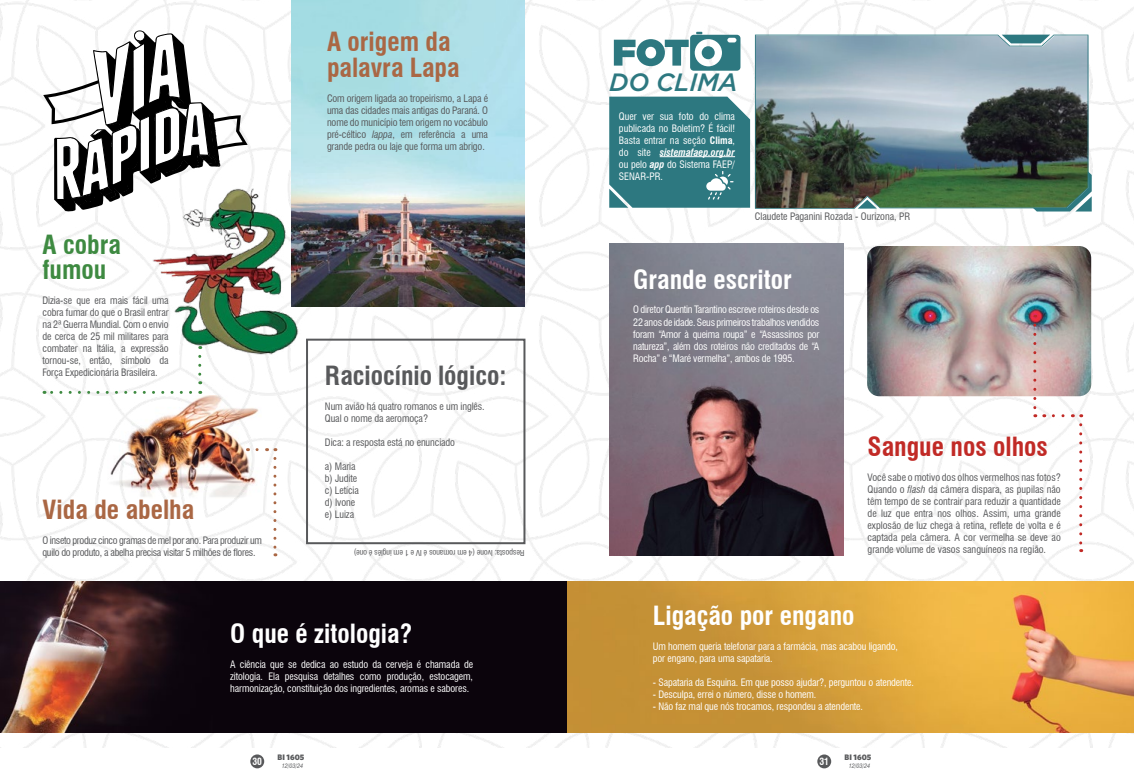
<style>
.page{position:relative;width:1134px;height:780px;background:#fff}
.page>*{position:absolute;margin:0;border:0;box-sizing:border-box;transform-origin:0 0}
.t1{font:700 condensed 25.8px "Swiss 721 BT";color:#fff}
.t2{font:700 condensed 25.8px/25.8px "Swiss 721 BT";color:#aa6744}
.t3{font:700 condensed 25.8px "Swiss 721 BT";color:#58595b}
.t4{font:700 condensed 25.8px "Swiss 721 BT";color:#c12a26}
.t5{font:700 condensed 25.8px/25.8px "Swiss 721 BT";color:#3e8a41}
.t6{font:italic 500 25px "Gotham";letter-spacing:-.01em;color:#2d7880}
.t7{font:condensed 10px/12px "Swiss 721 BT";letter-spacing:-.01em;color:#58595b;text-align:justify}
.t8{font:condensed 10px/12px "Swiss 721 BT";letter-spacing:-.01em;color:#fff;text-align:justify}
.t9{font:condensed 10px/12px "Swiss 721 BT";letter-spacing:-.03em;color:#58595b}
.t10{font:700 condensed 9.6px "Swiss 721 BT";color:#fff}
.t11{font:condensed 8px "Swiss 721 BT";letter-spacing:-.01em;color:#58595b}
.t12{font:900 8px "Whitney HTF";color:#58595b}
.t13{font:italic condensed 6px "Swiss 721 BT";color:#58595b}
.s1{font-style:italic}
.s2{font-weight:700}
.s3{font-weight:700;font-style:italic}
</style>
<div class="page">
<div style="left:250px;top:754px;width:14px;height:14px;background:#58595b;border-radius:50%"></div>
<div style="left:817px;top:754px;width:14px;height:14px;background:#58595b;border-radius:50%"></div>
<img style="left:0;top:0;width:1134px;height:747px">
<svg style="left:43px;top:30px;width:205px;height:182px"></svg>
<img style="left:0;top:582px;width:1134px;height:150px">
<img style="left:291px;top:0;width:233px;height:306px">
<svg style="left:44px;top:391px;width:147px;height:3px"></svg>
<svg style="left:198px;top:361px;width:3px;height:23px"></svg>
<div style="left:306px;top:338px;width:219px;height:206px;border:2px solid #58595b"></div>
<img style="left:146px;top:185px;width:161px;height:176px">
<img style="left:108px;top:395px;width:154px;height:103px">
<svg style="left:273px;top:458px;width:3px;height:98px"></svg>
<svg style="left:257px;top:448px;width:11px;height:3px"></svg>
<svg style="left:755px;top:35px;width:333px;height:174px;background:#6c807f"></svg>
<svg style="left:1002px;top:35px;width:48px;height:8px"></svg>
<svg style="left:858px;top:200px;width:19px;height:9px"></svg>
<svg style="left:1033px;top:171px;width:59px;height:40px;background:#46704f"></svg>
<svg style="left:614px;top:32px;width:126px;height:39px"></svg>
<svg style="left:609px;top:97px;width:141px;height:111px;background:#377e86"></svg>
<img style="left:609px;top:244px;width:234px;height:311px">
<img style="left:867px;top:246px;width:224px;height:150px">
<svg style="left:1079px;top:424px;width:3px;height:128px"></svg>
<svg style="left:1053px;top:414px;width:20px;height:3px"></svg>
<svg style="left:1033px;top:325px;width:3px;height:92px"></svg>
<h1 class="t5" style="left:43px;top:231px;width:80px">A cobra fumou</h1>
<p class="t7" style="left:43px;top:295px;width:128px">Dizia-se que era mais fácil uma cobra fumar do que o Brasil entrar na 2ª Guerra Mundial. Com o envio de cerca de 25 mil militares para combater na Itália, a expressão tornou-se, então, símbolo da Força Expedicionária Brasileira.</p>
<h1 class="t2" style="left:43px;top:496px;width:153px">Vida de abelha</h1>
<p class="t9" style="left:43px;top:534px;width:221px">O inseto produz cinco gramas de mel por ano. Para produzir um quilo do produto, a abelha precisa visitar 5 milhões de flores.</p>
<h1 class="t2" style="left:327px;top:29px;width:134px">A origem da palavra Lapa</h1>
<p class="t7" style="left:327px;top:92px;width:163px">Com origem ligada ao tropeirismo, a Lapa é uma das cidades mais antigas do Paraná. O nome do município tem origem no vocábulo pré-céltico <span class="s1">lappa</span>, em referência a uma grande pedra ou laje que forma um abrigo.</p>
<h1 class="t3" style="left:325px;top:360px;width:183px">Raciocínio lógico:</h1>
<p class="t7" style="left:325px;top:400px;width:161px">Num avião há quatro romanos e um inglês.<br>Qual o nome da aeromoça?</p>
<p class="t7" style="left:325px;top:436px;width:132px">Dica: a resposta está no enunciado</p>
<p class="t7" style="left:325px;top:460px;width:36px;text-align:left">a) Maria b) Judite c) Letícia d) Ivone e) Luiza</p>
<p class="t11" style="left:524px;top:557px;width:172px;rotate:-180deg">Resposta: Ivone (4 em romanos é IV e 1 em inglês é one)</p>
<h1 class="t1" style="left:230px;top:617px;width:184px">O que é zitologia?</h1>
<p class="t8" style="left:230px;top:657px;width:244px">A ciência que se dedica ao estudo da cerveja é chamada de zitologia. Ela pesquisa detalhes como produção, estocagem, harmonização, constituição dos ingredientes, aromas e sabores.</p>
<p class="t10" style="left:252px;top:755px;width:11px">30</p>
<p class="t12" style="left:278px;top:752px;width:28px">BI 1605</p>
<p class="t13" style="left:282px;top:762px;width:23px">12/03/24</p>
<h2 class="t6" style="left:609px;top:66px;width:130px">DO CLIMA</h2>
<p class="t8" style="left:619px;top:110px;width:118px">Quer ver sua foto do clima publicada no Boletim? É fácil!<br>Basta entrar na seção <span class="s2">Clima</span>, do site <span class="s3">sistemafaep.org.br </span>ou pelo <span class="s3">app</span> do Sistema FAEP/ SENAR-PR.</p>
<p class="t7" style="left:755px;top:210px;width:157px">Claudete Paganini Rozada - Ourizona, PR</p>
<h1 class="t1" style="left:633px;top:264px;width:160px">Grande escritor</h1>
<p class="t8" style="left:633px;top:304px;width:188px">O diretor Quentin Tarantino escreve roteiros desde os 22 anos de idade. Seus primeiros trabalhos vendidos foram “Amor à queima roupa” e “Assassinos por natureza”, além dos roteiros não creditados de “A Rocha” e “Maré vermelha”, ambos de 1995.</p>
<h1 class="t4" style="left:867px;top:431px;width:182px">Sangue nos olhos</h1>
<p class="t7" style="left:867px;top:471px;width:195px">Você sabe o motivo dos olhos vermelhos nas fotos?<br>Quando o <span class="s1">flash</span> da câmera dispara, as pupilas não têm tempo de se contrair para reduzir a quantidade de luz que entra nos olhos. Assim, uma grande explosão de luz chega à retina, reflete de volta e é captada pela câmera. A cor vermelha se deve ao grande volume de vasos sanguíneos na região.</p>
<h1 class="t1" style="left:653px;top:600px;width:203px">Ligação por engano</h1>
<p class="t8" style="left:653px;top:640px;width:247px">Um homem queria telefonar para a farmácia, mas acabou ligando, por engano, para uma sapataria.</p>
<p class="t8" style="left:653px;top:676px;width:263px">- Sapataria da Esquina. Em que posso ajudar?, perguntou o atendente.</p>
<p class="t8" style="left:653px;top:688px;width:165px">- Desculpa, errei o número, disse o homem.</p>
<p class="t8" style="left:653px;top:700px;width:212px">- Não faz mal que nós trocamos, respondeu a atendente.</p>
<p class="t10" style="left:819px;top:755px;width:11px">31</p>
<p class="t12" style="left:844px;top:752px;width:28px">BI 1605</p>
<p class="t13" style="left:849px;top:762px;width:23px">12/03/24</p>
</div>
